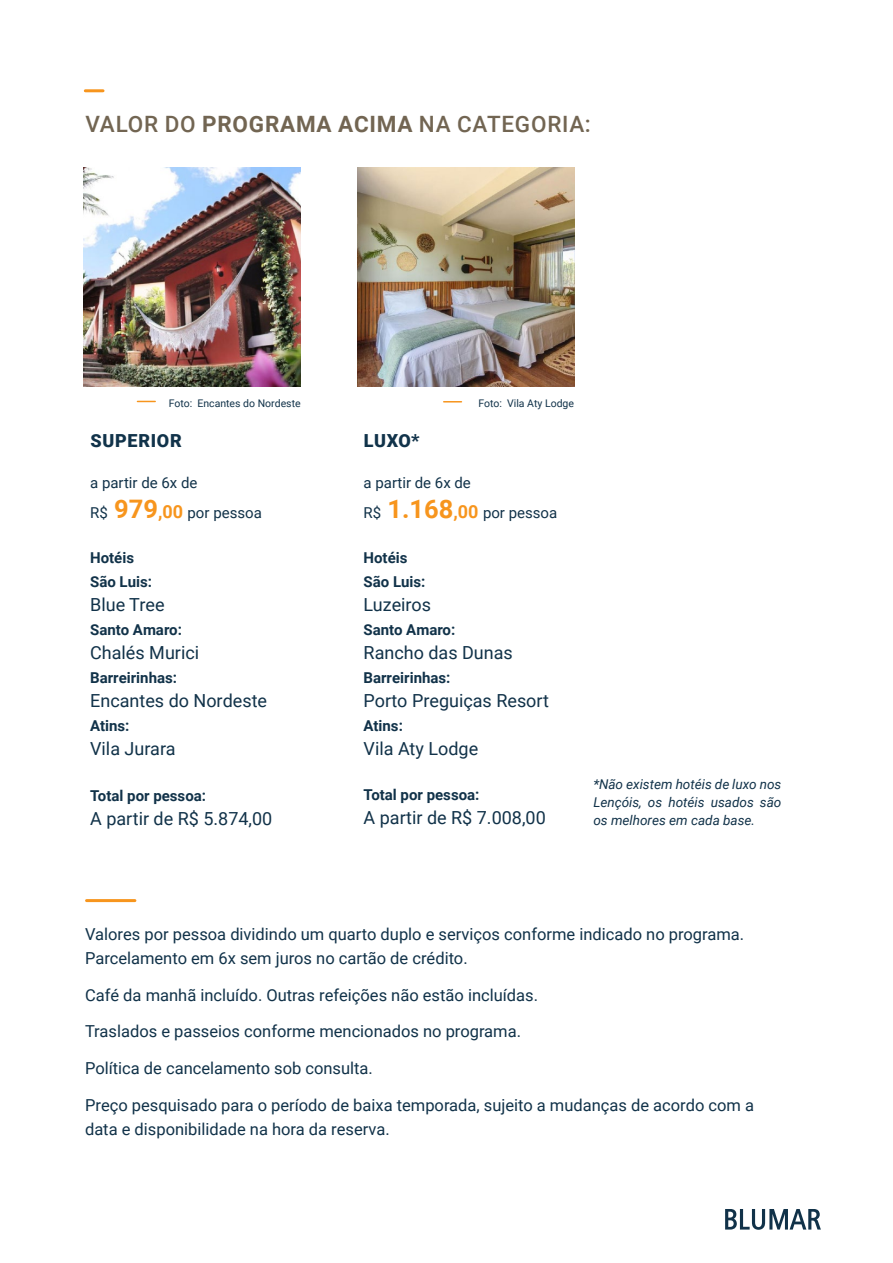
<style>
.page{position:relative;width:893px;height:1263px;background:#fff}
.page>*{position:absolute;margin:0;border:0;box-sizing:border-box;transform-origin:0 0}
.t1{font:500 22.5px "Roboto";letter-spacing:.035em;color:#726552}
.t2{font:18px "Roboto";color:#113249}
.t3{font:900 18px "Roboto";letter-spacing:.035em;color:#11334a}
.t4{font:16.5px/24px "Roboto";color:#113249}
.t5{font:700 15px/24px "Roboto";color:#113249}
.t6{font:15px/30px "Roboto";color:#113249}
.t7{font:italic 13.5px/18px "Roboto";color:#113249;text-align:justify}
.t8{font:10.5px "Roboto";color:#113249}
.s1{font-weight:700}
.s2{font-weight:700;font-size:25.5px;color:#f7951d}
.s3{font-weight:700;font-size:18px;color:#f7951d}
</style>
<div class="page">
<svg style="left:725px;top:1209px;width:96px;height:21px"></svg>
<img style="left:84px;top:168px;width:217px;height:219px">
<img style="left:357px;top:168px;width:217px;height:219px">
<hr style="left:85px;top:89px;width:18px;height:3px;background:#f7951d">
<svg style="left:137px;top:401px;width:18px;height:1px"></svg>
<svg style="left:444px;top:401px;width:17px;height:1px"></svg>
<hr style="left:87px;top:899px;width:48px;height:3px;background:#f7951d">
<h1 class="t1" style="left:85px;top:108px;width:507px">VALOR DO <span class="s1">PROGRAMA ACIMA</span> NA CATEGORIA:</h1>
<p class="t8" style="left:169px;top:396px;width:133px">Foto: Encantes do Nordeste</p>
<p class="t8" style="left:478px;top:396px;width:97px">Foto: Vila Aty Lodge</p>
<p class="t3" style="left:90px;top:428px;width:93px">SUPERIOR</p>
<p class="t3" style="left:364px;top:428px;width:57px">LUXO*</p>
<p class="t6" style="left:90px;top:467px;width:173px">a partir de 6x de<br>R$ <span class="s2">979</span><span class="s3">,00</span> por pessoa</p>
<p class="t5" style="left:90px;top:545px;width:63px">Hotéis<br>São Luis:</p>
<p class="t2" style="left:90px;top:592px;width:76px">Blue Tree</p>
<p class="t5" style="left:90px;top:617px;width:93px">Santo Amaro:</p>
<p class="t2" style="left:90px;top:640px;width:110px">Chalés Murici</p>
<p class="t5" style="left:90px;top:665px;width:88px">Barreirinhas:</p>
<p class="t2" style="left:90px;top:688px;width:178px">Encantes do Nordeste</p>
<p class="t5" style="left:90px;top:713px;width:41px">Atins:</p>
<p class="t2" style="left:90px;top:736px;width:87px">Vila Jurara</p>
<p class="t5" style="left:90px;top:783px;width:117px">Total por pessoa:</p>
<p class="t2" style="left:90px;top:806px;width:184px">A partir de R$ 5.874,00</p>
<p class="t6" style="left:364px;top:467px;width:195px">a partir de 6x de<br>R$ <span class="s2">1.168</span><span class="s3">,00</span> por pessoa</p>
<p class="t5" style="left:364px;top:545px;width:63px">Hotéis<br>São Luis:</p>
<p class="t2" style="left:364px;top:592px;width:69px">Luzeiros</p>
<p class="t5" style="left:364px;top:617px;width:93px">Santo Amaro:</p>
<p class="t2" style="left:364px;top:640px;width:151px">Rancho das Dunas</p>
<p class="t5" style="left:364px;top:665px;width:88px">Barreirinhas:</p>
<p class="t2" style="left:364px;top:688px;width:187px">Porto Preguiças Resort</p>
<p class="t5" style="left:364px;top:713px;width:41px">Atins:</p>
<p class="t2" style="left:364px;top:736px;width:116px">Vila Aty Lodge</p>
<p class="t5" style="left:364px;top:782px;width:117px">Total por pessoa:</p>
<p class="t2" style="left:364px;top:805px;width:184px">A partir de R$ 7.008,00</p>
<p class="t7" style="left:593px;top:775px;width:190px">*Não existem hotéis de luxo nos Lençóis, os hotéis usados são os melhores em cada base.</p>
<p class="t4" style="left:85px;top:921px;width:661px">Valores por pessoa dividindo um quarto duplo e serviços conforme indicado no programa.<br>Parcelamento em 6x sem juros no cartão de crédito.</p>
<p class="t4" style="left:85px;top:982px;width:455px">Café da manhã incluído. Outras refeições não estão incluídas.</p>
<p class="t4" style="left:85px;top:1019px;width:437px">Traslados e passeios conforme mencionados no programa.</p>
<p class="t4" style="left:85px;top:1055px;width:289px">Política de cancelamento sob consulta.</p>
<p class="t4" style="left:85px;top:1092px;width:671px">Preço pesquisado para o período de baixa temporada, sujeito a mudanças de acordo com a data e disponibilidade na hora da reserva.</p>
</div>
